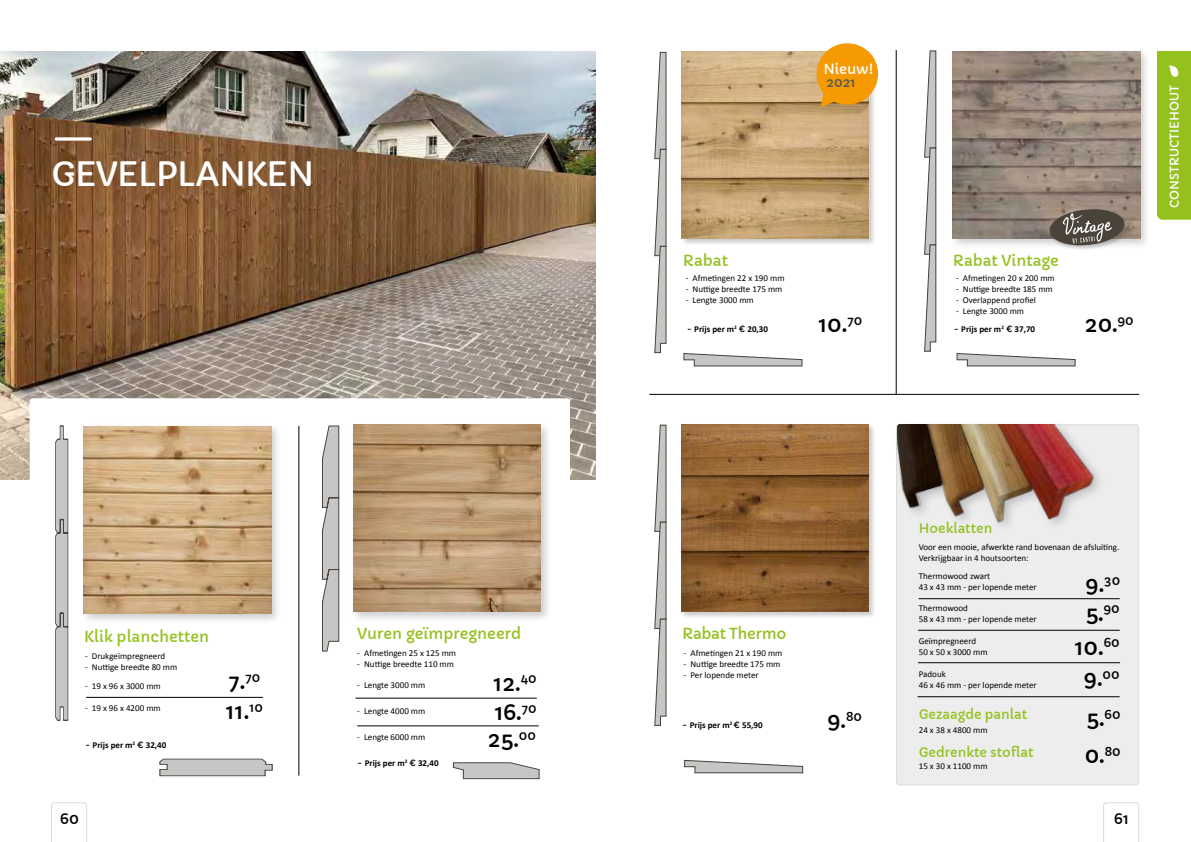
<style>
.page{position:relative;width:1191px;height:842px;background:#fff}
.page>*{position:absolute;margin:0;border:0;box-sizing:border-box;transform-origin:0 0}
.t1{font:33px "Capriola";letter-spacing:-.03em;color:#fff}
.t2{font:22px/33.9px "Capriola";color:#000;text-align:center}
.t3{font:15px "Capriola";color:#95c11f}
.t4{font:15px "Capriola";letter-spacing:-.02em;color:#95c11f}
.t5{font:15px "Capriola";color:#000}
.t6{font:13.8px "Capriola";letter-spacing:-.01em;color:#fff}
.t7{font:13px "Capriola";color:#95c11f}
.t8{font:13px "Capriola";color:#575756}
.t9{font:12.8px "Capriola";color:#000}
.t10{font:12px "Capriola";color:#fff}
.t11{font:9px/11px "Calibri";color:#000}
.t12{font:700 9px "Calibri";color:#000}
.s1{font-family:"Capriola";font-weight:400}
.s2{font-family:"Gotham";font-weight:500}
</style>
<div class="page">
<svg style="left:51px;top:802px;width:36px;height:40px"></svg>
<svg style="left:1103px;top:802px;width:36px;height:40px"></svg>
<img style="left:0;top:51px;width:595px;height:428px">
<div style="left:896px;top:425px;width:242px;height:360px;background:#ededed;border-radius:3px"></div>
<div style="left:896px;top:424px;width:243px;height:361px;border:1px solid #dadada;border-radius:3px"></div>
<div style="left:30px;top:398px;width:540px;height:381px;background:#fff;border-radius:3px"></div>
<div style="left:1157px;top:51px;width:34px;height:169px;background:#95c11f"></div>
<hr style="left:918px;top:630px;width:201px;height:1px;background:#000">
<hr style="left:918px;top:662px;width:202px;height:1px;background:#000">
<div style="left:892px;top:419px;width:214px;height:115px;background:#000;opacity:.2"></div>
<img style="left:897px;top:424px;width:199px;height:113px">
<hr style="left:918px;top:598px;width:201px;height:1px;background:#000">
<svg style="left:654px;top:52px;width:12px;height:301px"></svg>
<svg style="left:683px;top:353px;width:119px;height:13px"></svg>
<svg style="left:322px;top:425px;width:17px;height:227px"></svg>
<svg style="left:453px;top:762px;width:86px;height:17px"></svg>
<hr style="left:355px;top:698px;width:182px;height:1px;background:#000">
<svg style="left:55px;top:425px;width:13px;height:296px"></svg>
<hr style="left:86px;top:697px;width:177px;height:1px;background:#000">
<hr style="left:299px;top:426px;width:1px;height:350px;background:#000">
<div style="left:80px;top:423px;width:202px;height:202px;background:#000;opacity:.2"></div>
<img style="left:84px;top:427px;width:187px;height:187px">
<svg style="left:159px;top:758px;width:114px;height:18px"></svg>
<div style="left:350px;top:421px;width:202px;height:202px;background:#000;opacity:.2"></div>
<img style="left:353px;top:425px;width:187px;height:187px">
<hr style="left:896px;top:50px;width:1px;height:344px;background:#000">
<hr style="left:649px;top:394px;width:490px;height:1px;background:#000">
<div style="left:681px;top:51px;width:195px;height:195px;background:#000;opacity:.2"></div>
<img style="left:681px;top:51px;width:187px;height:188px">
<svg style="left:812px;top:43px;width:66px;height:66px"></svg>
<svg style="left:924px;top:51px;width:12px;height:301px"></svg>
<svg style="left:956px;top:353px;width:119px;height:13px"></svg>
<svg style="left:654px;top:425px;width:12px;height:301px"></svg>
<svg style="left:684px;top:760px;width:119px;height:13px"></svg>
<div style="left:680px;top:424px;width:196px;height:195px;background:#000;opacity:.2"></div>
<img style="left:681px;top:424px;width:187px;height:187px">
<div style="left:949px;top:48px;width:202px;height:202px;background:#000;opacity:.2"></div>
<img style="left:952px;top:51px;width:188px;height:188px">
<div style="left:1049px;top:209px;width:81px;height:42px;background:#000;opacity:.2"></div>
<svg style="left:1048px;top:207px;width:77px;height:40px"></svg>
<svg style="left:56px;top:137px;width:34px;height:4px"></svg>
<hr style="left:357px;top:726px;width:181px;height:1px;background:#000">
<hr style="left:917px;top:696px;width:202px;height:1px;background:#000">
<h1 class="t1" style="left:51px;top:154px;width:265px">GEVELPLANKEN</h1>
<h3 class="t6" style="left:823px;top:60px;width:51px">Nieuw!</h3>
<h3 class="t8" style="left:826px;top:74px;width:31px">2021</h3>
<h3 class="t3" style="left:683px;top:251px;width:46px">Rabat</h3>
<p class="t11" style="left:686px;top:272px;width:100px">- Afmetingen 22 x 190 mm</p>
<p class="t11" style="left:686px;top:283px;width:98px">- Nuttige breedte 175 mm</p>
<p class="t11" style="left:686px;top:294px;width:70px">- Lengte 3000 mm</p>
<p class="t12" style="left:686px;top:323px;width:83px"><span class="s1">-</span> Prijs per m<sup>2</sup> <span class="s2">¤</span> 20,30</p>
<h3 class="t3" style="left:952px;top:251px;width:108px">Rabat Vintage</h3>
<p class="t11" style="left:956px;top:272px;width:100px">- Afmetingen 20 x 200 mm</p>
<p class="t11" style="left:956px;top:283px;width:98px">- Nuttige breedte 185 mm</p>
<p class="t11" style="left:956px;top:294px;width:81px">- Overlappend profiel</p>
<p class="t11" style="left:956px;top:305px;width:70px">- Lengte 3000 mm</p>
<h3 class="t9" style="left:847px;top:313px;width:16px">70</h3>
<h2 class="t2" style="left:818px;top:308px;width:31px">10.</h2>
<p class="t12" style="left:953px;top:323px;width:83px"><span class="s1">-</span> Prijs per m<sup>2</sup> <span class="s2">¤</span> 37,70</p>
<h2 class="t2" style="left:1084px;top:308px;width:50px">20.<sup>90</sup></h2>
<h3 class="t10" style="left:1167px;top:208px;width:124px;rotate:-90deg">CONSTRUCTIEHOUT</h3>
<h3 class="t7" style="left:918px;top:520px;width:75px">Hoeklatten</h3>
<p class="t11" style="left:918px;top:541px;width:202px">Voor een mooie, afwerkte rand bovenaan de afsluiting.<br>Verkrijgbaar in 4 houtsoorten:</p>
<h3 class="t3" style="left:84px;top:627px;width:126px">Klik planchetten</h3>
<h3 class="t3" style="left:357px;top:624px;width:165px">Vuren geïmpregneerd</h3>
<p class="t11" style="left:85px;top:650px;width:82px">- Drukgeïmpregneerd</p>
<p class="t11" style="left:85px;top:661px;width:94px">- Nuttige breedte 80 mm</p>
<p class="t11" style="left:85px;top:680px;width:77px">- 19 x 96 x 3000 mm</p>
<p class="t11" style="left:85px;top:702px;width:77px">- 19 x 96 x 4200 mm</p>
<h2 class="t2" style="left:225px;top:695px;width:39px">11.<sup>10</sup></h2>
<h2 class="t2" style="left:229px;top:664px;width:33px">7.<sup>70</sup></h2>
<p class="t12" style="left:85px;top:738px;width:83px"><span class="s1">-</span> Prijs per m<sup>2</sup> <span class="s2">¤</span> 32,40</p>
<p class="t11" style="left:357px;top:647px;width:100px">- Afmetingen 25 x 125 mm</p>
<p class="t11" style="left:357px;top:658px;width:98px">- Nuttige breedte 110 mm</p>
<p class="t11" style="left:357px;top:679px;width:70px">- Lengte 3000 mm</p>
<p class="t11" style="left:357px;top:705px;width:70px">- Lengte 4000 mm</p>
<p class="t11" style="left:357px;top:731px;width:70px">- Lengte 6000 mm</p>
<p class="t12" style="left:357px;top:756px;width:83px"><span class="s1">-</span> Prijs per m<sup>2</sup> <span class="s2">¤</span> 32,40</p>
<h2 class="t2" style="left:493px;top:666px;width:45px">12.<sup>40</sup></h2>
<h2 class="t2" style="left:494px;top:696px;width:44px">16.<sup>70</sup></h2>
<h2 class="t2" style="left:488px;top:723px;width:50px">25.<sup>00</sup></h2>
<h3 class="t4" style="left:682px;top:624px;width:106px">Rabat Thermo</h3>
<p class="t11" style="left:683px;top:647px;width:100px">- Afmetingen 21 x 190 mm</p>
<p class="t11" style="left:683px;top:658px;width:98px">- Nuttige breedte 175 mm</p>
<p class="t11" style="left:683px;top:669px;width:77px">- Per lopende meter</p>
<p class="t12" style="left:682px;top:719px;width:82px"><span class="s1">-</span> Prijs per m<sup>2</sup> <span class="s2">¤</span> 55,90</p>
<h2 class="t2" style="left:827px;top:704px;width:36px">9.<sup>80</sup></h2>
<p class="t11" style="left:918px;top:570px;width:119px">Thermowood zwart<br>43 x 43 mm - per lopende meter</p>
<h2 class="t2" style="left:1086px;top:568px;width:36px">9.<sup>30</sup></h2>
<p class="t11" style="left:918px;top:602px;width:119px">Thermowood<br>58 x 43 mm - per lopende meter</p>
<p class="t11" style="left:918px;top:635px;width:70px">Geïmpregneerd<br>50 x 50 x 3000 mm</p>
<p class="t11" style="left:918px;top:668px;width:119px">Padouk<br>46 x 46 mm - per lopende meter</p>
<h2 class="t2" style="left:1074px;top:596px;width:47px">5.<sup>90<br></sup>10.<sup>60</sup></h2>
<h2 class="t2" style="left:1084px;top:662px;width:37px">9.<sup>00</sup></h2>
<h3 class="t7" style="left:918px;top:707px;width:110px">Gezaagde panlat</h3>
<p class="t11" style="left:918px;top:724px;width:70px">24 x 38 x 4800 mm</p>
<h2 class="t2" style="left:1086px;top:701px;width:36px">5.<sup>60</sup></h2>
<h3 class="t7" style="left:918px;top:744px;width:116px">Gedrenkte stoflat</h3>
<p class="t11" style="left:918px;top:760px;width:70px">15 x 30 x 1100 mm</p>
<h2 class="t2" style="left:1084px;top:738px;width:38px">0.<sup>80</sup></h2>
<h3 class="t5" style="left:60px;top:809px;width:20px">60</h3>
<h3 class="t5" style="left:1114px;top:809px;width:16px">61</h3>
</div>
